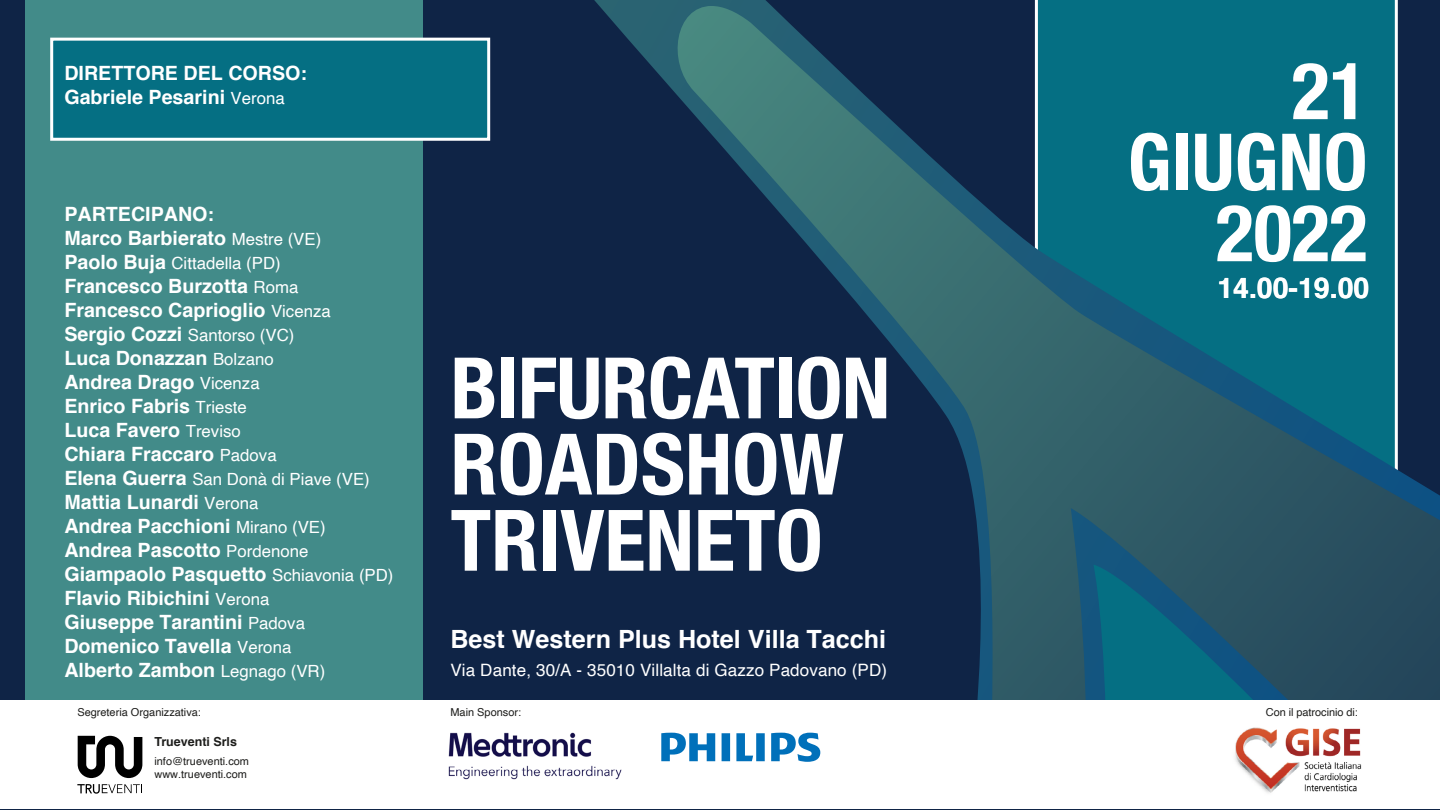
<style>
.page{position:relative;width:1440px;height:810px;background:#0f2446}
.page>*{position:absolute;margin:0;border:0;box-sizing:border-box;transform-origin:0 0}
.t1{font:700 condensed 84.9px/76.2px "Helvetica Neue";color:#fff}
.t2{font:700 condensed 79.05px/71px "Helvetica Neue";color:#fff;text-align:right}
.t3{font:700 28.5px "Helvetica";color:#fff}
.t4{font:700 25.12px "Helvetica";color:#fff}
.t5{font:700 19.65px/24px "Helvetica";color:#fff}
.t6{font:17.02px "Helvetica";letter-spacing:.005em;color:#fff}
.t7{font:16.8px "Helvetica";color:#fff}
.t8{font:700 12.45px "Helvetica";color:#1d1d1b}
.t9{font:10.95px/12.3px "Helvetica";color:#1d1d1b}
.s1{font-weight:400;font-size:16.8px}
.s2{font-weight:700;font-size:19.65px}
</style>
<div class="page">
<svg style="left:594px;top:0;width:804px;height:82px"></svg>
<svg style="left:666px;top:6px;width:774px;height:694px"></svg>
<div style="left:25px;top:0;width:398px;height:781px;background:#428b89"></div>
<div style="left:0;top:700px;width:1440px;height:108px;background:#fff"></div>
<div style="left:52px;top:39px;width:437px;height:100px;background:#056f83"></div>
<div style="left:50px;top:38px;width:440px;height:103px;border:3px solid #fff"></div>
<svg style="left:78px;top:736px;width:64px;height:42px"></svg>
<svg style="left:77px;top:784px;width:65px;height:10px"></svg>
<img style="left:1235px;top:727px;width:127px;height:66px">
<img style="left:448px;top:732px;width:174px;height:48px">
<svg style="left:661px;top:733px;width:159px;height:29px"></svg>
<p class="t5" style="left:64px;top:61px;width:244px;line-height:23.6px">DIRETTORE DEL CORSO:<br>Gabriele Pesarini <span class="s1">Verona</span></p>
<p class="t5" style="left:64px;top:203px;width:258px">PARTECIPANO:<br>Marco Barbierato <span class="s1">Mestre (VE)</span></p>
<p class="t7" style="left:64px;top:251px;width:218px"><span class="s2">Paolo Buja</span> Cittadella (PD)</p>
<p class="t5" style="left:64px;top:275px;width:268px">Francesco Burzotta <span class="s1">Roma<br></span>Francesco Caprioglio <span class="s1">Vicenza</span></p>
<p class="t7" style="left:64px;top:323px;width:232px"><span class="s2">Sergio Cozzi</span> Santorso (VC)</p>
<p class="t5" style="left:64px;top:347px;width:214px">Luca Donazzan <span class="s1">Bolzano<br></span>Andrea Drago <span class="s1">Vicenza<br></span>Enrico Fabris <span class="s1">Trieste<br></span>Luca Favero <span class="s1">Treviso<br></span>Chiara Fraccaro <span class="s1">Padova</span></p>
<p class="t7" style="left:64px;top:467px;width:307px"><span class="s2">Elena Guerra</span> San Donà di Piave (VE)</p>
<p class="t5" style="left:64px;top:491px;width:331px">Mattia Lunardi <span class="s1">Verona<br></span>Andrea Pacchioni <span class="s1">Mirano (VE)<br></span>Andrea Pascotto <span class="s1">Pordenone<br></span>Giampaolo Pasquetto <span class="s1">Schiavonia (PD)<br></span>Flavio Ribichini <span class="s1">Verona<br></span>Giuseppe Tarantini <span class="s1">Padova<br></span>Domenico Tavella <span class="s1">Verona<br></span>Alberto Zambon <span class="s1">Legnago (VR)</span></p>
<p class="t9" style="left:77px;top:706px;width:125px">Segreteria Organizzativa:</p>
<p class="t9" style="left:154px;top:756px;width:96px">info@trueventi.com www.trueventi.com</p>
<p class="t8" style="left:154px;top:732px;width:84px">Trueventi Srls</p>
<h1 class="t1" style="left:450px;top:344px;width:442px">BIFURCATION<br>ROADSHOW<br>TRIVENETO</h1>
<p class="t4" style="left:450px;top:619px;width:437px">Best Western Plus Hotel Villa Tacchi</p>
<p class="t6" style="left:450px;top:656px;width:438px">Via Dante, 30/A - 35010 Villalta di Gazzo Padovano (PD)</p>
<p class="t9" style="left:450px;top:706px;width:72px">Main Sponsor:</p>
<h2 class="t2" style="left:1128px;top:50px;width:242px">21<br>GIUGNO<br>2022</h2>
<h3 class="t3" style="left:1217px;top:265px;width:154px">14.00-19.00</h3>
<p class="t9" style="left:1266px;top:706px;width:94px">Con il patrocinio di:</p>
</div>
